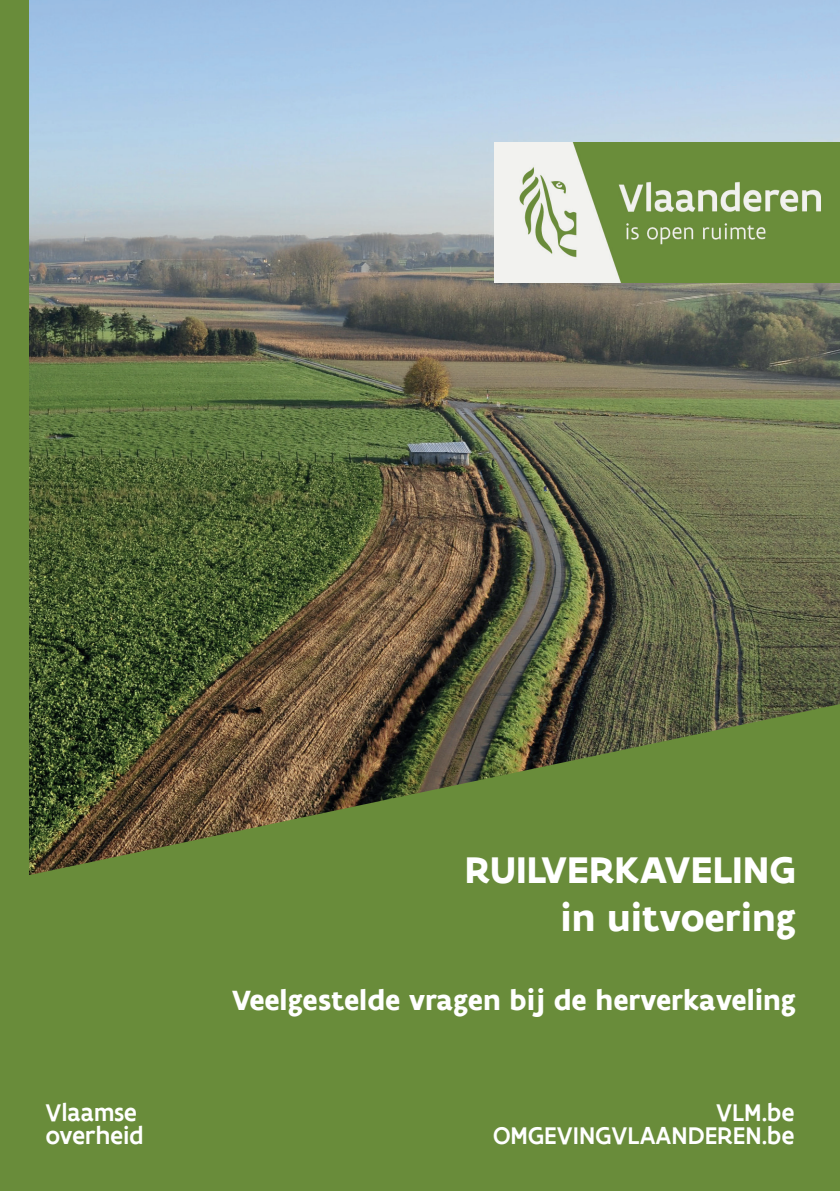
<style>
.page{position:relative;width:840px;height:1191px;background:#fff}
.page>*{position:absolute;margin:0;border:0;box-sizing:border-box;transform-origin:0 0}
.t1{font:700 40px/48px "Flanders Art Sans";color:#fff;text-align:right}
.t2{font:700 30px "Flanders Art Sans";color:#fff}
.t3{font:500 26px/23px "Flanders Art Sans";color:#fff}
</style>
<div class="page">
<img style="left:28px;top:0;width:811px;height:704px">
<img style="left:494px;top:142px;width:345px;height:141px">
<svg style="left:28px;top:704px;width:811px;height:487px;background:#658138"></svg>
<div style="left:0;top:0;width:28px;height:1191px;background:#698c3a"></div>
<h1 class="t1" style="left:464px;top:846px;width:332px">RUILVERKAVELING in uitvoering</h1>
<p class="t2" style="left:231px;top:981px;width:565px">Veelgestelde vragen bij de herverkaveling</p>
<p class="t3" style="left:45px;top:1101px;width:100px">Vlaamse overheid</p>
<p class="t3" style="left:492px;top:1101px;width:303px;text-align:right">VLM.be<br>OMGEVINGVLAANDEREN.be</p>
</div>
